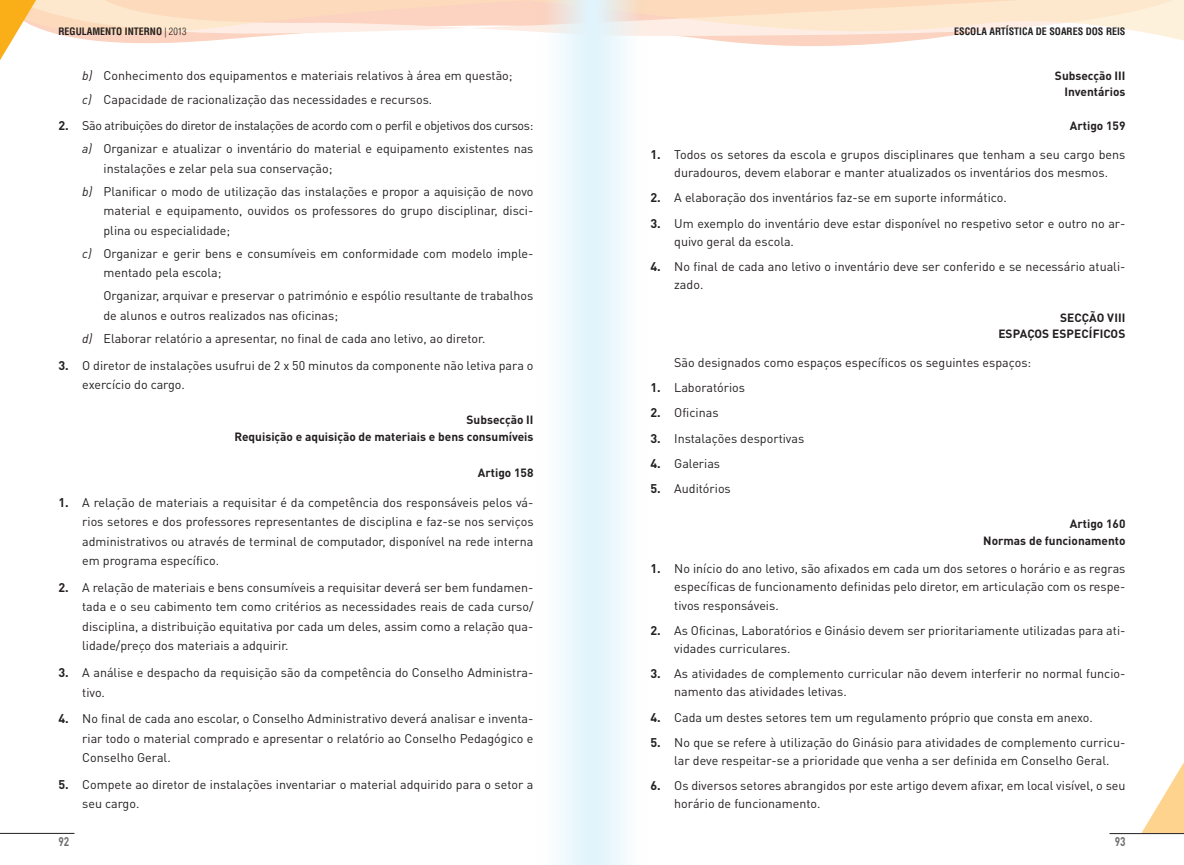
<style>
.page{position:relative;width:1184px;height:865px;background:#fff}
.page>*{position:absolute;margin:0;border:0;box-sizing:border-box;transform-origin:0 0}
.t1{font:12.5px/19.5px "DINOT";color:#231f20}
.t2{font:12.5px/23px "DINOT";letter-spacing:-.025em;color:#231f20;text-align:right}
.t3{font:700 12.5px "DINOT";color:#6c6d70;scale:.8 1}
.t4{font:700 11.88px/15.6px "DINOT";color:#231f20;text-align:right}
.t5{font:700 condensed 10px "Helvetica LT Std";color:#231f20}
.s1{font-weight:300}
.s2{font-style:italic}
.s3{font-weight:700}
</style>
<div class="page">
<svg style="left:43px;top:0;width:1140px;height:44px"></svg>
<svg style="left:0;top:0;width:43px;height:60px"></svg>
<svg style="left:1141px;top:764px;width:42px;height:69px"></svg>
<hr style="left:0;top:833px;width:74px;height:1px;background:#231f20">
<hr style="left:1109px;top:833px;width:74px;height:1px;background:#231f20">
<div style="left:537px;top:0;width:55px;height:865px;background:linear-gradient(to right,#fffefc,#dff3fc)"></div>
<div style="left:592px;top:0;width:55px;height:865px;background:linear-gradient(to right,#def3fc,#fffefc)"></div>
<p class="t5" style="left:58px;top:26px;width:130px">REGULAMENTO INTERNO <span class="s1">| 2013</span></p>
<p class="t5" style="left:954px;top:26px;width:173px">ESCOLA ARTÍSTICA DE SOARES DOS REIS</p>
<p class="t1" style="left:82px;top:64px;width:432px;line-height:23px"><span class="s2">b)</span> Conhecimento dos equipamentos e materiais relativos à área em questão; <span class="s2">c)</span> Capacidade de racionalização das necessidades e recursos.</p>
<p class="t2" style="left:58px;top:114px;width:476px"><span class="s3">2.</span> São atribuições do diretor de instalações de acordo com o perfil e objetivos dos cursos: <span class="s2">a)</span> Organizar e atualizar o inventário do material e equipamento existentes nas</p>
<p class="t1" style="left:82px;top:156px;width:452px;line-height:23px;text-indent:21px">instalações e zelar pela sua conservação;<br><span class="s2">b)</span> Planificar o modo de utilização das instalações e propor a aquisição de novo</p>
<p class="t1" style="left:103px;top:200px;width:431px">material e equipamento, ouvidos os professores do grupo disciplinar, disci&shy;plina ou especialidade;</p>
<p class="t1" style="left:103px;top:243px;width:431px;text-indent:-21px"><span class="s2">c)</span> Organizar e gerir bens e consumíveis em conformidade com modelo imple&shy;mentado pela escola;</p>
<p class="t1" style="left:103px;top:285px;width:431px">Organizar, arquivar e preservar o património e espólio resultante de trabalhos de alunos e outros realizados nas oficinas;</p>
<p class="t1" style="left:82px;top:328px;width:404px"><span class="s2">d)</span> Elaborar relatório a apresentar, no final de cada ano letivo, ao diretor.</p>
<p class="t1" style="left:82px;top:355px;width:452px;text-indent:-24px"><span class="s3">3.</span> O diretor de instalações usufrui de 2 x 50 minutos da componente não letiva para o exercício do cargo.</p>
<p class="t4" style="left:234px;top:410px;width:301px;line-height:17px">Subsecção II<br>Requisição e aquisição de materiais e bens consumíveis</p>
<p class="t4" style="left:478px;top:464px;width:57px">Artigo 158</p>
<p class="t1" style="left:82px;top:492px;width:453px;text-align:justify;text-indent:-24px"><span class="s3">1.</span> A relação de materiais a requisitar é da competência dos responsáveis pelos vá&shy;rios setores e dos professores representantes de disciplina e faz-se nos serviços administrativos ou através de terminal de computador, disponível na rede interna em programa específico.</p>
<p class="t1" style="left:82px;top:577px;width:453px;text-align:justify;text-indent:-24px"><span class="s3">2.</span> A relação de materiais e bens consumíveis a requisitar deverá ser bem fundamen&shy;tada e o seu cabimento tem como critérios as necessidades reais de cada curso/ disciplina, a distribuição equitativa por cada um deles, assim como a relação qua&shy;lidade/preço dos materiais a adquirir.</p>
<p class="t1" style="left:82px;top:662px;width:452px;text-indent:-24px"><span class="s3">3.</span> A análise e despacho da requisição são da competência do Conselho Administra&shy;tivo.</p>
<p class="t1" style="left:82px;top:708px;width:453px;text-align:justify;text-indent:-24px"><span class="s3">4.</span> No final de cada ano escolar, o Conselho Administrativo deverá analisar e inventa&shy;riar todo o material comprado e apresentar o relatório ao Conselho Pedagógico e Conselho Geral.</p>
<p class="t1" style="left:82px;top:774px;width:453px;text-indent:-24px"><span class="s3">5.</span> Compete ao diretor de instalações inventariar o material adquirido para o setor a seu cargo.</p>
<p class="t4" style="left:1055px;top:67px;width:72px">Subsecção III<br>Inventários</p>
<p class="t4" style="left:1069px;top:118px;width:57px">Artigo 159</p>
<p class="t1" style="left:650px;top:145px;width:476px;line-height:18.1px;text-align:center"><span class="s3">1.</span> Todos os setores da escola e grupos disciplinares que tenham a seu cargo bens duradouros, devem elaborar e manter atualizados os inventários dos mesmos.</p>
<p class="t1" style="left:650px;top:187px;width:358px"><span class="s3">2.</span> A elaboração dos inventários faz-se em suporte informático.</p>
<p class="t1" style="left:674px;top:213px;width:453px;line-height:18.1px;text-indent:-24px"><span class="s3">3.</span> Um exemplo do inventário deve estar disponível no respetivo setor e outro no ar&shy;quivo geral da escola.</p>
<p class="t1" style="left:674px;top:257px;width:453px;line-height:18.1px;text-indent:-24px"><span class="s3">4.</span> No final de cada ano letivo o inventário deve ser conferido e se necessário atuali&shy;zado.</p>
<p class="t4" style="left:998px;top:310px;width:129px">SECÇÃO VIII<br>ESPAÇOS ESPECÍFICOS</p>
<p class="t1" style="left:674px;top:352px;width:358px">São designados como espaços específicos os seguintes espaços:</p>
<p class="t1" style="left:650px;top:377px;width:96px"><span class="s3">1.</span> Laboratórios</p>
<p class="t1" style="left:650px;top:402px;width:70px"><span class="s3">2.</span> Oficinas</p>
<p class="t1" style="left:650px;top:428px;width:155px"><span class="s3">3.</span> Instalações desportivas</p>
<p class="t1" style="left:650px;top:453px;width:71px"><span class="s3">4.</span> Galerias</p>
<p class="t1" style="left:650px;top:478px;width:82px"><span class="s3">5.</span> Auditórios</p>
<p class="t4" style="left:983px;top:514px;width:144px;line-height:16.9px">Artigo 160<br>Normas de funcionamento</p>
<p class="t1" style="left:674px;top:559px;width:453px;line-height:18.1px;text-align:justify;text-indent:-24px"><span class="s3">1.</span> No início do ano letivo, são afixados em cada um dos setores o horário e as regras específicas de funcionamento definidas pelo diretor, em articulação com os respe&shy;tivos responsáveis.</p>
<p class="t1" style="left:674px;top:620px;width:453px;line-height:18.1px;text-indent:-24px"><span class="s3">2.</span> As Oficinas, Laboratórios e Ginásio devem ser prioritariamente utilizadas para ati&shy;vidades curriculares.</p>
<p class="t1" style="left:674px;top:664px;width:453px;line-height:18.1px;text-indent:-24px"><span class="s3">3.</span> As atividades de complemento curricular não devem interferir no normal funcio&shy;namento das atividades letivas.</p>
<p class="t1" style="left:650px;top:706px;width:444px"><span class="s3">4.</span> Cada um destes setores tem um regulamento próprio que consta em anexo.</p>
<p class="t1" style="left:674px;top:732px;width:452px;line-height:18.1px;text-indent:-24px"><span class="s3">5.</span> No que se refere à utilização do Ginásio para atividades de complemento curricu&shy;lar deve respeitar-se a prioridade que venha a ser definida em Conselho Geral.</p>
<p class="t1" style="left:674px;top:776px;width:453px;line-height:18.1px;text-indent:-24px"><span class="s3">6.</span> Os diversos setores abrangidos por este artigo devem afixar, em local visível, o seu horário de funcionamento.</p>
<p class="t3" style="left:58px;top:833px;width:15px">92</p>
<p class="t3" style="left:1114px;top:833px;width:15px">93</p>
</div>
